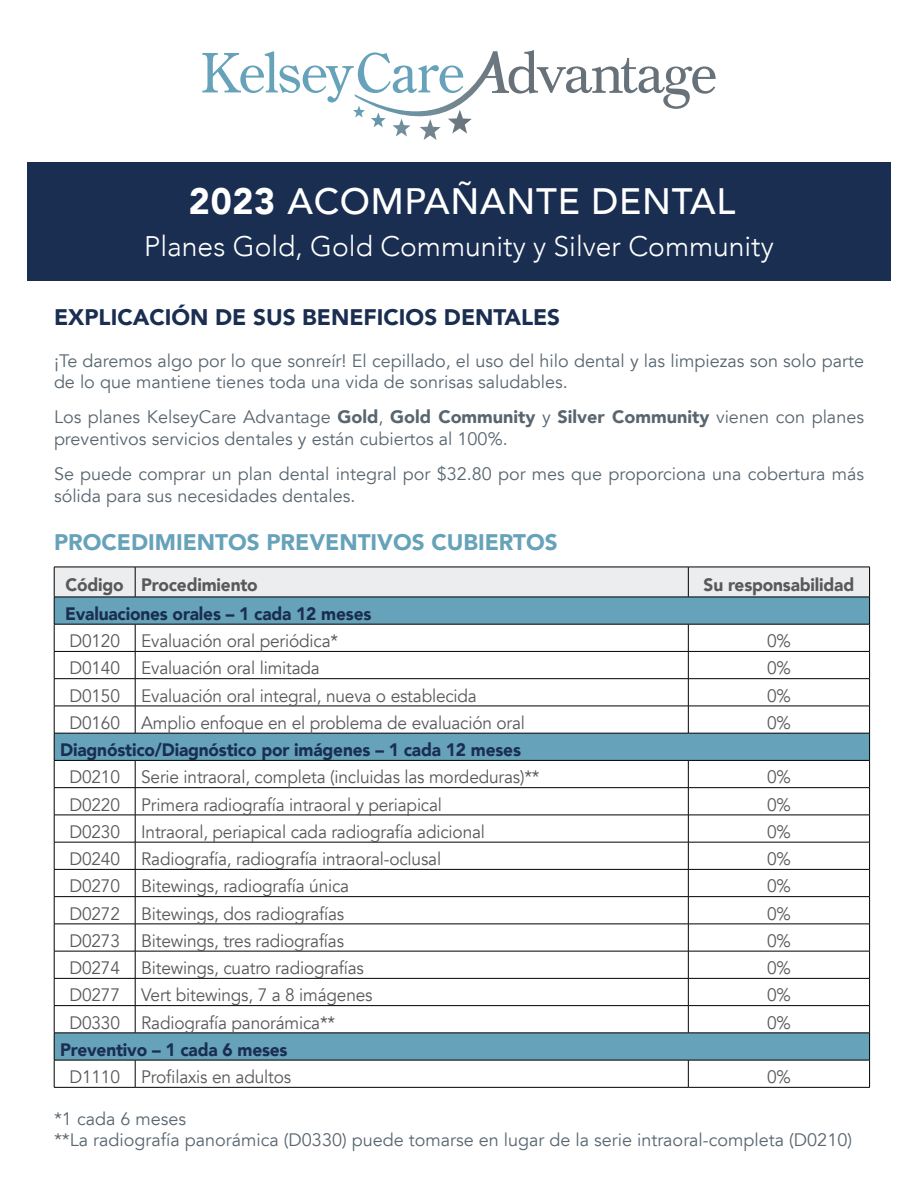
<style>
.page{position:relative;width:918px;height:1188px;background:#fff}
.page>*{position:absolute;margin:0;border:0;box-sizing:border-box;transform-origin:0 0}
.t1{font:500 36.75px "Avenir";letter-spacing:.02em;color:#fff}
.t2{font:300 28.2px "Avenir";color:#fff}
.t3{font:900 22.5px "Avenir";color:#66a2b9}
.t4{font:900 22.5px "Avenir";color:#1a2e51}
.t5{font:18px "Avenir";letter-spacing:-.01em;color:#58595b;scale:.96 1}
.t6{font:18px/21.6px "Avenir LT";color:#596670}
.t7{font:900 18px "Avenir";letter-spacing:-.01em;color:#1a2e51;scale:.96 1}
.t8{font:900 18px "Avenir";letter-spacing:-.01em;color:#58595b;scale:.96 1}
.s1{font-weight:900}
.s2{font-family:"Avenir";font-weight:900}
</style>
<div class="page">
<svg style="left:54px;top:567px;width:816px;height:520px"></svg>
<hr style="left:54px;top:1087px;width:81px;height:1px;background:#000">
<hr style="left:135px;top:1087px;width:553px;height:1px;background:#000">
<hr style="left:688px;top:1087px;width:182px;height:1px;background:#000">
<div style="left:27px;top:162px;width:864px;height:119px;background:#1a2e51"></div>
<svg style="left:202px;top:50px;width:514px;height:90px"></svg>
<h1 class="t1" style="left:189px;top:170px;width:548px"><span class="s1">2023</span> ACOMPAÑANTE DENTAL</h1>
<h2 class="t2" style="left:144px;top:229px;width:631px">Planes Gold, Gold Community y Silver Community</h2>
<p class="t4" style="left:54px;top:298px;width:508px">EXPLICACIÓN DE SUS BENEFICIOS DENTALES</p>
<p class="t6" style="left:54px;top:350px;width:812px">¡Te daremos algo por lo que sonreír! El cepillado, el uso del hilo dental y las limpiezas son solo parte de lo que mantiene tienes toda una vida de sonrisas saludables.</p>
<p class="t6" style="left:54px;top:407px;width:812px">Los planes KelseyCare Advantage <span class="s2">Gold</span>, <span class="s2">Gold Community</span> y <span class="s2">Silver Community</span> vienen con planes preventivos servicios dentales y están cubiertos al 100%.</p>
<p class="t6" style="left:54px;top:463px;width:812px">Se puede comprar un plan dental integral por $32.80 por mes que proporciona una cobertura más sólida para sus necesidades dentales.</p>
<p class="t3" style="left:54px;top:523px;width:505px">PROCEDIMIENTOS PREVENTIVOS CUBIERTOS</p>
<p class="t8" style="left:66px;top:570px;width:202px">Código Procedimiento</p>
<p class="t8" style="left:704px;top:570px;width:158px">Su responsabilidad</p>
<p class="t7" style="left:65px;top:598px;width:321px">Evaluaciones orales – 1 cada 12 meses</p>
<p class="t5" style="left:69px;top:630px;width:281px">D0120 Evaluación oral periódica*</p>
<p class="t5" style="left:767px;top:630px;width:26px">0%</p>
<p class="t5" style="left:69px;top:657px;width:262px">D0140 Evaluación oral limitada</p>
<p class="t5" style="left:767px;top:657px;width:26px">0%</p>
<p class="t5" style="left:69px;top:685px;width:426px">D0150 Evaluación oral integral, nueva o establecida</p>
<p class="t5" style="left:767px;top:685px;width:26px">0%</p>
<p class="t5" style="left:69px;top:712px;width:476px">D0160 Amplio enfoque en el problema de evaluación oral</p>
<p class="t5" style="left:767px;top:712px;width:26px">0%</p>
<p class="t7" style="left:60px;top:734px;width:482px">Diagnóstico/Diagnóstico por imágenes – 1 cada 12 meses</p>
<p class="t5" style="left:69px;top:766px;width:491px">D0210 Serie intraoral, completa (incluidas las mordeduras)**</p>
<p class="t5" style="left:767px;top:766px;width:26px">0%</p>
<p class="t5" style="left:69px;top:794px;width:390px">D0220 Primera radiografía intraoral y periapical</p>
<p class="t5" style="left:767px;top:794px;width:26px">0%</p>
<p class="t5" style="left:69px;top:821px;width:434px">D0230 Intraoral, periapical cada radiografía adicional</p>
<p class="t5" style="left:767px;top:821px;width:26px">0%</p>
<p class="t5" style="left:69px;top:848px;width:389px">D0240 Radiografía, radiografía intraoral-oclusal</p>
<p class="t5" style="left:767px;top:848px;width:26px">0%</p>
<p class="t5" style="left:69px;top:875px;width:293px">D0270 Bitewings, radiografía única</p>
<p class="t5" style="left:767px;top:875px;width:26px">0%</p>
<p class="t5" style="left:69px;top:903px;width:288px">D0272 Bitewings, dos radiografías</p>
<p class="t5" style="left:767px;top:903px;width:26px">0%</p>
<p class="t5" style="left:69px;top:930px;width:288px">D0273 Bitewings, tres radiografías</p>
<p class="t5" style="left:767px;top:930px;width:26px">0%</p>
<p class="t5" style="left:69px;top:957px;width:308px">D0274 Bitewings, cuatro radiografías</p>
<p class="t5" style="left:767px;top:957px;width:26px">0%</p>
<p class="t5" style="left:69px;top:984px;width:317px">D0277 Vert bitewings, 7 a 8 imágenes</p>
<p class="t5" style="left:767px;top:984px;width:26px">0%</p>
<p class="t5" style="left:69px;top:1012px;width:278px">D0330 Radiografía panorámica**</p>
<p class="t5" style="left:767px;top:1012px;width:26px">0%</p>
<p class="t7" style="left:60px;top:1034px;width:238px">Preventivo – 1 cada 6 meses</p>
<p class="t5" style="left:69px;top:1066px;width:232px">D1110 Profilaxis en adultos</p>
<p class="t5" style="left:767px;top:1066px;width:26px">0%</p>
<p class="t6" style="left:54px;top:1108px;width:800px">*1 cada 6 meses<br>**La radiografía panorámica (D0330) puede tomarse en lugar de la serie intraoral-completa (D0210)</p>
</div>
